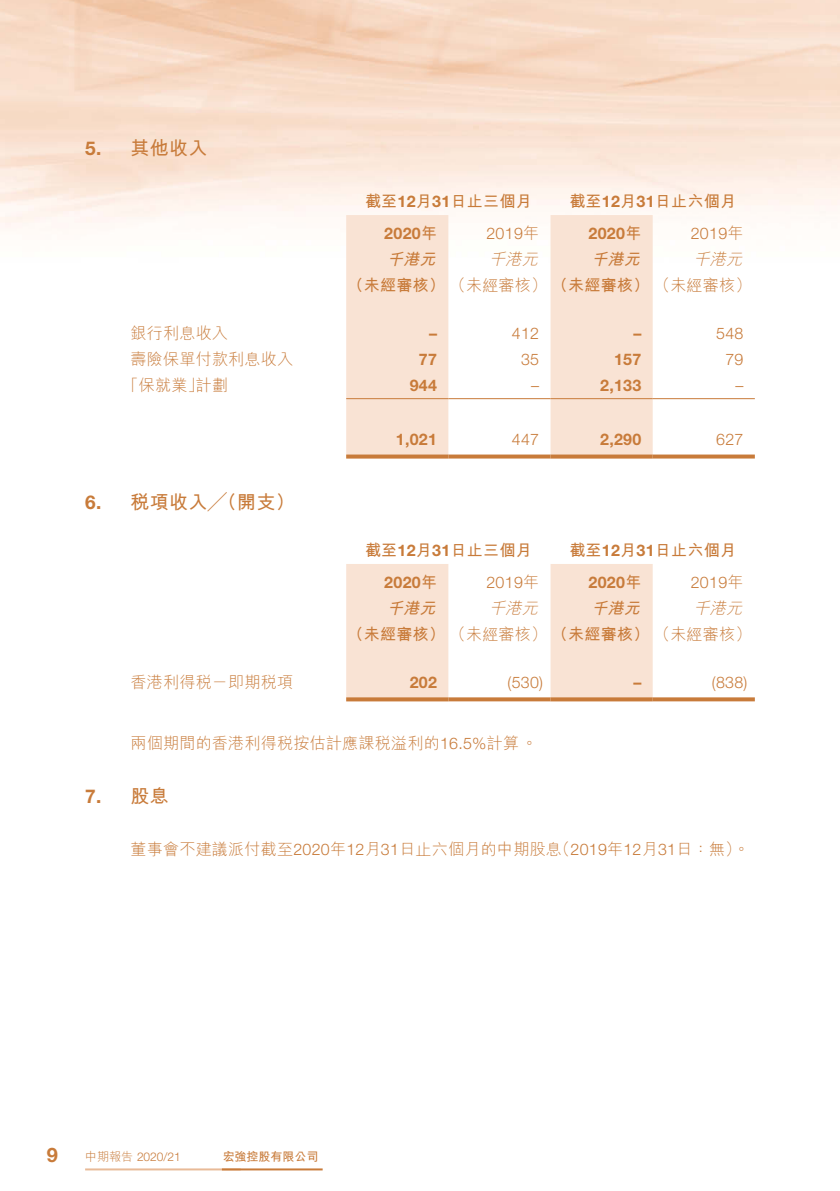
<style>
.page{position:relative;width:840px;height:1191px;background:#fff}
.page>*{position:absolute;margin:0;border:0;box-sizing:border-box;transform-origin:0 0}
.t1{font:700 20px "Helvetica Neue LT Std";color:#c87b3a}
.t2{font:700 19px "M Hei HK";letter-spacing:.015em;color:#c87b3a}
.t3{font:700 19px "Helvetica Neue LT Std";color:#c87b3a}
.t4{font:300 16px "M Hei HK";letter-spacing:.015em;color:#c87b3a}
.t5{font:700 16px/26px "M Hei HK";letter-spacing:.015em;color:#c87b3a}
.t6{font:700 16px "Helvetica Neue LT Std";letter-spacing:.015em;color:#c87b3a}
.t7{font:300 16px "Helvetica Neue LT Std";letter-spacing:.015em;color:#c87b3a}
.t8{font:italic 300 16px "M Hei HK";color:#c87b3a}
.t9{font:italic 700 16px "M Hei HK";color:#c87b3a}
.t10{font:300 12px "Helvetica Neue LT Std";letter-spacing:-.005em;color:#c87b3a}
.t11{font:700 12px "M Hei HK";letter-spacing:-.005em;color:#c87b3a}
.s1{font-family:"Helvetica Neue LT Std"}
.s2{font-family:"M Hei HK"}
.s3{font-style:italic}
.s4{font-weight:300}
</style>
<div class="page">
<hr style="left:85px;top:1168px;width:155px;height:2px;background:#e8ba97">
<hr style="left:222px;top:1168px;width:100px;height:2px;background:#c87b3a">
<svg style="left:346px;top:215px;width:306px;height:239px;fill:#f9e3d4"></svg>
<hr style="left:346px;top:398px;width:102px;height:1px;background:#c87b3a">
<hr style="left:448px;top:398px;width:102px;height:1px;background:#c87b3a">
<hr style="left:550px;top:398px;width:102px;height:1px;background:#c87b3a">
<hr style="left:652px;top:398px;width:102px;height:1px;background:#c87b3a">
<svg style="left:346px;top:454px;width:102px;height:4px"></svg>
<svg style="left:448px;top:454px;width:102px;height:4px"></svg>
<svg style="left:550px;top:454px;width:102px;height:4px"></svg>
<svg style="left:652px;top:454px;width:102px;height:4px"></svg>
<svg style="left:346px;top:564px;width:306px;height:133px;fill:#f9e3d4"></svg>
<svg style="left:346px;top:697px;width:102px;height:4px"></svg>
<svg style="left:448px;top:697px;width:102px;height:4px"></svg>
<svg style="left:550px;top:697px;width:102px;height:4px"></svg>
<svg style="left:652px;top:697px;width:102px;height:4px"></svg>
<p class="t3" style="left:85px;top:137px;width:18px">5.</p>
<p class="t3" style="left:85px;top:490px;width:18px">6.</p>
<p class="t3" style="left:85px;top:785px;width:18px">7.</p>
<p class="t2" style="left:130px;top:135px;width:78px">其他收入</p>
<p class="t5" style="left:365px;top:187px;width:168px">截至<span class="s1">12</span>月<span class="s1">31</span>日止三個月</p>
<p class="t5" style="left:569px;top:187px;width:168px">截至<span class="s1">12</span>月<span class="s1">31</span>日止六個月</p>
<p class="t6" style="left:384px;top:223px;width:54px">2020<span class="s2">年</span></p>
<p class="t7" style="left:486px;top:223px;width:54px">2019<span class="s2">年</span></p>
<p class="t6" style="left:588px;top:223px;width:54px">2020<span class="s2">年</span></p>
<p class="t7" style="left:690px;top:223px;width:54px">2019<span class="s2">年</span></p>
<p class="t4" style="left:130px;top:322px;width:99px">銀行利息收入</p>
<p class="t8" style="left:489px;top:248px;width:55px">千港元</p>
<p class="t8" style="left:693px;top:248px;width:55px">千港元</p>
<p class="t5" style="left:347px;top:245px;width:405px;text-indent:39px"><span class="s3">千港元<br></span>（未經審核）<span class="s4">（未經審核）</span>（未經審核）<span class="s4">（未經審核(</span></p>
<p class="t7" style="left:715px;top:323px;width:29px">548</p>
<p class="t9" style="left:591px;top:247px;width:55px">千港元</p>
<p class="t7" style="left:511px;top:323px;width:29px">412</p>
<p class="t6" style="left:429px;top:323px;width:9px">–</p>
<p class="t6" style="left:633px;top:323px;width:9px">–</p>
<p class="t4" style="left:130px;top:348px;width:164px">壽險保單付款利息收入</p>
<p class="t6" style="left:418px;top:349px;width:20px">77</p>
<p class="t7" style="left:521px;top:349px;width:20px">35</p>
<p class="t6" style="left:613px;top:349px;width:29px">157</p>
<p class="t7" style="left:725px;top:349px;width:20px">79</p>
<p class="t4" style="left:196px;top:374px;width:34px">計劃</p>
<p class="t4" style="left:122px;top:374px;width:83px">「保就業」</p>
<p class="t6" style="left:409px;top:375px;width:29px">944</p>
<p class="t7" style="left:531px;top:375px;width:9px">–</p>
<p class="t6" style="left:600px;top:375px;width:43px">2,133</p>
<p class="t7" style="left:735px;top:375px;width:9px">–</p>
<p class="t6" style="left:395px;top:429px;width:43px">1,021</p>
<p class="t7" style="left:511px;top:430px;width:29px">447</p>
<p class="t6" style="left:600px;top:429px;width:43px">2,290</p>
<p class="t7" style="left:715px;top:430px;width:29px">627</p>
<p class="t2" style="left:130px;top:488px;width:166px">稅項收入╱（開支(</p>
<p class="t5" style="left:365px;top:536px;width:168px">截至<span class="s1">12</span>月<span class="s1">31</span>日止三個月</p>
<p class="t5" style="left:569px;top:536px;width:168px">截至<span class="s1">12</span>月<span class="s1">31</span>日止六個月</p>
<p class="t6" style="left:384px;top:572px;width:54px">2020<span class="s2">年</span></p>
<p class="t7" style="left:486px;top:572px;width:54px">2019<span class="s2">年</span></p>
<p class="t6" style="left:588px;top:572px;width:54px">2020<span class="s2">年</span></p>
<p class="t7" style="left:690px;top:572px;width:54px">2019<span class="s2">年</span></p>
<p class="t4" style="left:130px;top:671px;width:164px">香港利得稅－即期稅項</p>
<p class="t8" style="left:489px;top:597px;width:55px">千港元</p>
<p class="t8" style="left:693px;top:597px;width:55px">千港元</p>
<p class="t5" style="left:347px;top:594px;width:405px;text-indent:39px"><span class="s3">千港元<br></span>（未經審核）<span class="s4">（未經審核）</span>（未經審核）<span class="s4">（未經審核(</span></p>
<p class="t7" style="left:711px;top:672px;width:37px">)838(</p>
<p class="t9" style="left:591px;top:596px;width:55px">千港元</p>
<p class="t7" style="left:507px;top:672px;width:37px">)530(</p>
<p class="t6" style="left:409px;top:672px;width:29px">202</p>
<p class="t6" style="left:633px;top:672px;width:9px">–</p>
<p class="t4" style="left:130px;top:732px;width:408px">兩個期間的香港利得稅按估計應課稅溢利的<span class="s1">16.5%</span>計算。</p>
<p class="t2" style="left:130px;top:782px;width:40px">股息</p>
<p class="t4" style="left:130px;top:838px;width:432px">董事會不建議派付截至<span class="s1">2020</span>年<span class="s1">12</span>月<span class="s1">31</span>日止六個月的中期股息</p>
<p class="t4" style="left:554px;top:838px;width:197px">（<span class="s1">2019</span>年<span class="s1">12</span>月<span class="s1">31</span>日：無。(</p>
<p class="t1" style="left:47px;top:1143px;width:13px">9</p>
<p class="t10" style="left:85px;top:1149px;width:97px"><span class="s2">中期報告</span> 2020/21</p>
<p class="t11" style="left:222px;top:1147px;width:97px">宏強控股有限公司</p>
</div>
